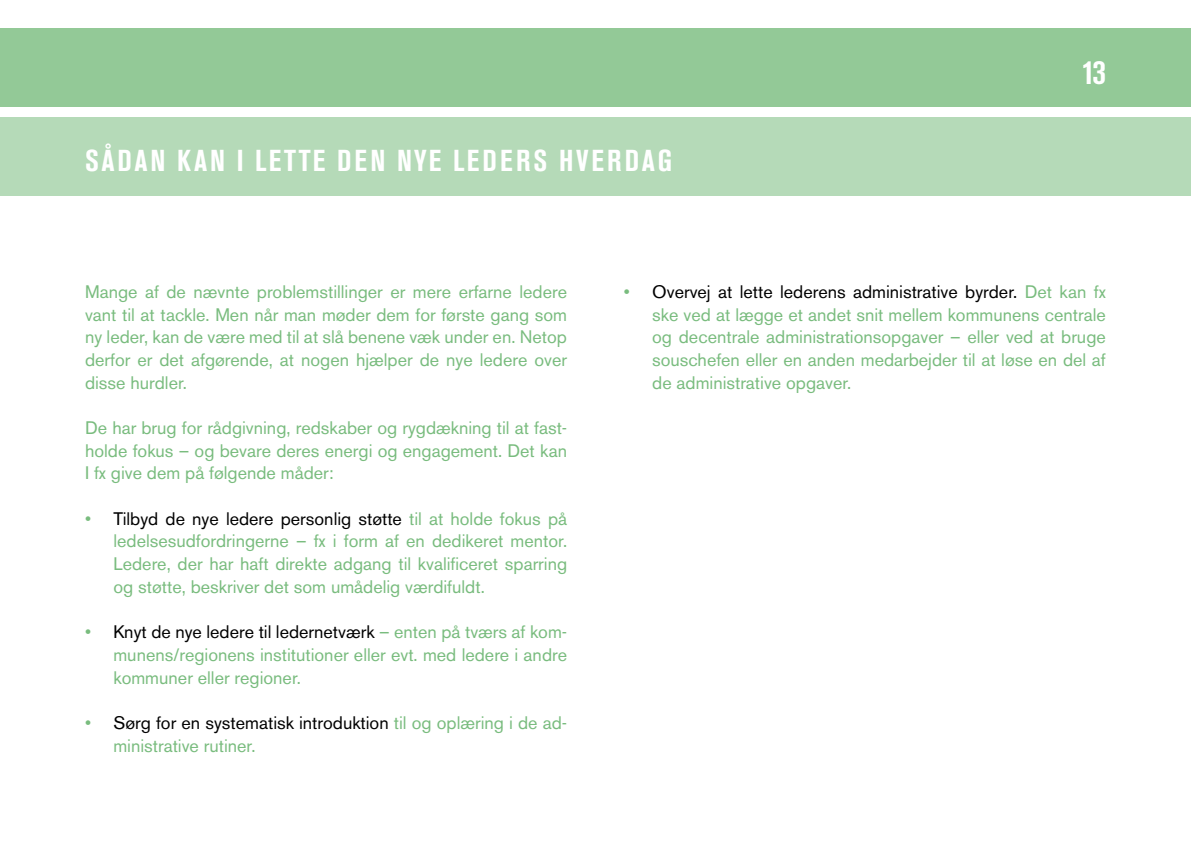
<style>
.page{position:relative;width:1191px;height:851px;background:#fff}
.page>*{position:absolute;margin:0;border:0;box-sizing:border-box;transform-origin:0 0}
.t1{font:700 condensed 34px "Akzidenz Grotesk BE";color:#fff}
.t2{font:700 condensed 30px "Akzidenz Grotesk BE";letter-spacing:.09em;color:#fff}
.t3{font:18px/22.6px "Akzidenz Grotesk BE";color:#79bc7e;text-align:justify}
.s1{color:#000}
</style>
<div class="page">
<div style="left:0;top:28px;width:1191px;height:79px;background:#93c997"></div>
<div style="left:0;top:117px;width:1191px;height:78px;background:#b5dab8"></div>
<h2 class="t2" style="left:85px;top:144px;width:588px">SÅDAN KAN I LETTE DEN NYE LEDERS HVERDAG</h2>
<h1 class="t1" style="left:1081px;top:52px;width:26px">13</h1>
<p class="t3" style="left:85px;top:280px;width:483px">Mange af de nævnte problemstillinger er mere erfarne ledere vant til at tackle. Men når man møder dem for første gang som ny leder, kan de være med til at slå benene væk under en. Netop derfor er det afgørende, at nogen hjælper de nye ledere over disse hurdler.</p>
<p class="t3" style="left:85px;top:416px;width:483px">De har brug for rådgivning, redskaber og rygdækning til at fast&shy;holde fokus – og bevare deres energi og engagement. Det kan I fx give dem på følgende måder:</p>
<p class="t3" style="left:113px;top:507px;width:455px;text-indent:-28px">• <span class="s1">Tilbyd de nye ledere personlig støtte</span> til at holde fokus på ledelsesudfordringerne – fx i form af en dedikeret mentor.<br>Ledere, der har haft direkte adgang til kvalificeret sparring og støtte, beskriver det som umådelig værdifuldt.</p>
<p class="t3" style="left:113px;top:620px;width:455px;text-indent:-28px">• <span class="s1">Knyt de nye ledere til ledernetværk</span> – enten på tværs af kom&shy;munens/regionens institutioner eller evt. med ledere i andre kommuner eller regioner.</p>
<p class="t3" style="left:113px;top:711px;width:455px;text-indent:-28px">• <span class="s1">Sørg for en systematisk introduktion</span> til og oplæring i de ad&shy;ministrative rutiner.</p>
<p class="t3" style="left:652px;top:280px;width:455px;text-indent:-28px">• <span class="s1">Overvej at lette lederens administrative byrder.</span> Det kan fx ske ved at lægge et andet snit mellem kommunens centrale og decentrale administrationsopgaver – eller ved at bruge souschefen eller en anden medarbejder til at løse en del af de administrative opgaver.</p>
</div>
